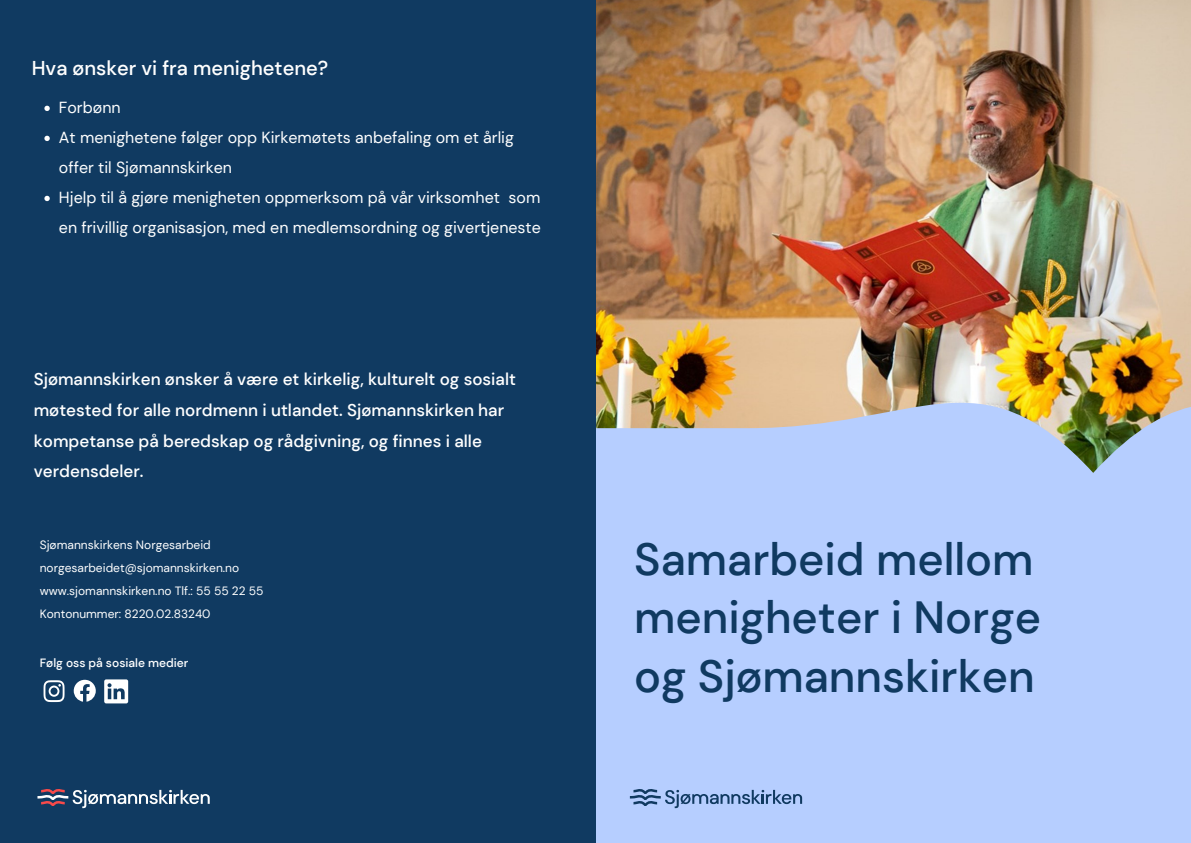
<style>
.page{position:relative;width:1191px;height:843px;background:#fff}
.page>*{position:absolute;margin:0;border:0;box-sizing:border-box;transform-origin:0 0}
.t1{font:500 45px/58.5px "DM Sans";color:#103a61}
.t2{font:500 20px "DM Sans";color:#fff}
.t3{font:500 17px/30.8px "DM Sans";color:#fff}
.t4{font:16px/30px "DM Sans";color:#fff}
.t5{font:12px/23.2px "DM Sans";color:#fff}
.t6{font:500 12px "DM Sans";color:#fff}
</style>
<div class="page">
<img style="left:595px;top:0;width:595px;height:392px">
<svg style="left:595px;top:392px;width:595px;height:450px;background:#b7cbf3"></svg>
<svg style="left:629px;top:788px;width:173px;height:19px;background:#88a5d3"></svg>
<div style="left:0;top:0;width:595px;height:842px;background:#103a61"></div>
<svg style="left:37px;top:789px;width:173px;height:18px"></svg>
<svg style="left:44px;top:680px;width:21px;height:21px"></svg>
<svg style="left:74px;top:679px;width:22px;height:22px"></svg>
<svg style="left:104px;top:679px;width:24px;height:24px"></svg>
<svg style="left:44px;top:106px;width:6px;height:5px"></svg>
<svg style="left:44px;top:136px;width:6px;height:5px"></svg>
<svg style="left:44px;top:196px;width:6px;height:5px"></svg>
<p class="t2" style="left:32px;top:55px;width:298px">Hva ønsker vi fra menighetene?</p>
<p class="t4" style="left:59px;top:92px;width:63px">Forbønn</p>
<p class="t4" style="left:59px;top:122px;width:456px">At menighetene følger opp Kirkemøtets anbefaling om et årlig offer til Sjømannskirken</p>
<p class="t4" style="left:59px;top:182px;width:483px">Hjelp til å gjøre menigheten oppmerksom på vår virksomhet som en frivillig organisasjon, med en medlemsordning og givertjeneste</p>
<p class="t3" style="left:34px;top:363px;width:483px">Sjømannskirken ønsker å være et kirkelig, kulturelt og sosialt møtested for alle nordmenn i utlandet. Sjømannskirken har kompetanse på beredskap og rådgivning, og finnes i alle verdensdeler.</p>
<p class="t5" style="left:40px;top:532px;width:225px">Sjømannskirkens Norgesarbeid norgesarbeidet@sjomannskirken.no www.sjomannskirken.no Tlf.: 55 55 22 55<br>Kontonummer: 8220.02.83240</p>
<p class="t6" style="left:40px;top:655px;width:150px">Følg oss på sosiale medier</p>
<p class="t1" style="left:634px;top:530px;width:408px">Samarbeid mellom menigheter i Norge og Sjømannskirken</p>
</div>
